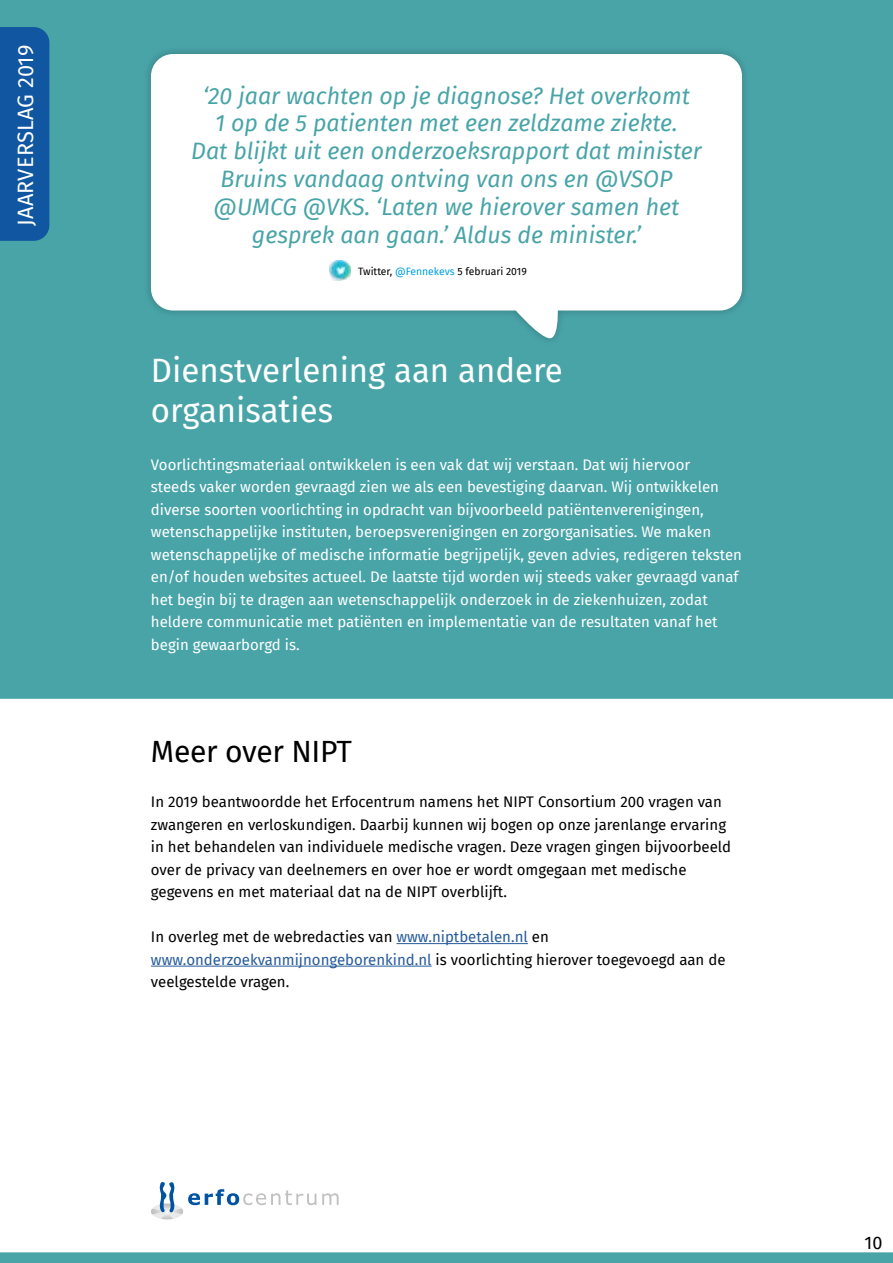
<style>
.page{position:relative;width:893px;height:1263px;background:#fff}
.page>*{position:absolute;margin:0;border:0;box-sizing:border-box;transform-origin:0 0}
.t1{font:33px/39.6px "Fira Sans";color:#fff}
.t2{font:30px "Fira Sans";letter-spacing:-.01em;color:#000}
.t3{font:italic 23.25px/27.9px "Fira Sans";color:#49a4a8;text-align:center}
.t4{font:21.75px "Fira Sans";letter-spacing:.01em;color:#fff}
.t5{font:18px "Fira Sans";color:#000}
.t6{font:15px/22.5px "Fira Sans";color:#fff}
.t7{font:15px/22.5px "Fira Sans";color:#000}
.t8{font:10.35px "Fira Sans";color:#000}
.s1{color:#009fe3}
.s2{color:#275b9b}
</style>
<div class="page">
<svg style="left:151px;top:1182px;width:165px;height:37px"></svg>
<svg style="left:322px;top:1193px;width:17px;height:12px"></svg>
<div style="left:0;top:0;width:893px;height:699px;background:#49a4a8"></div>
<div style="left:143px;top:46px;width:608px;height:300px;background:#000;opacity:.22"></div>
<div style="left:151px;top:54px;width:591px;height:256px;background:#fff;border-radius:22px"></div>
<svg style="left:509px;top:310px;width:52px;height:28px"></svg>
<img style="left:329px;top:260px;width:22px;height:20px">
<svg style="left:0;top:1252px;width:893px;height:11px;background:#4fa7aa"></svg>
<div style="left:0;top:27px;width:49px;height:214px;background:#1056a0"></div>
<hr style="left:396px;top:943px;width:132px;height:1px;background:#275b9b">
<hr style="left:151px;top:966px;width:281px;height:1px;background:#275b9b">
<h3 class="t4" style="left:9px;top:226px;width:182px;rotate:-90deg">JAARVERSLAG 2019</h3>
<p class="t3" style="left:191px;top:81px;width:512px">‘20 jaar wachten op je diagnose? Het overkomt<br>1 op de 5 patienten met een zeldzame ziekte.<br>Dat blijkt uit een onderzoeksrapport dat minister Bruins vandaag ontving van ons en @VSOP @UMCG @VKS. ‘Laten we hierover samen het gesprek aan gaan.’ Aldus de minister.’</p>
<p class="t8" style="left:358px;top:263px;width:170px">Twitter, <span class="s1">@Fennekevs</span> 5 februari 2019</p>
<h1 class="t1" style="left:151px;top:350px;width:413px">Dienstverlening aan andere organisaties</h1>
<p class="t6" style="left:151px;top:453px;width:592px">Voorlichtingsmateriaal ontwikkelen is een vak dat wij verstaan. Dat wij hiervoor<br>steeds vaker worden gevraagd zien we als een bevestiging daarvan. Wij ontwikkelen diverse soorten voorlichting in opdracht van bijvoorbeeld patiëntenverenigingen, wetenschappelijke instituten, beroepsverenigingen en zorgorganisaties. We maken wetenschappelijke of medische informatie begrijpelijk, geven advies, redigeren teksten en/of houden websites actueel. De laatste tijd worden wij steeds vaker gevraagd vanaf het begin bij te dragen aan wetenschappelijk onderzoek in de ziekenhuizen, zodat heldere communicatie met patiënten en implementatie van de resultaten vanaf het begin gewaarborgd is.</p>
<h2 class="t2" style="left:151px;top:729px;width:203px">Meer over NIPT</h2>
<p class="t7" style="left:151px;top:790px;width:582px">In 2019 beantwoordde het Erfocentrum namens het NIPT Consortium 200 vragen van zwangeren en verloskundigen. Daarbij kunnen wij bogen op onze jarenlange ervaring in het behandelen van individuele medische vragen. Deze vragen gingen bijvoorbeeld over de privacy van deelnemers en over hoe er wordt omgegaan met medische gegevens en met materiaal dat na de NIPT overblijft.</p>
<p class="t7" style="left:151px;top:925px;width:576px">In overleg met de webredacties van <span class="s2">www.niptbetalen.nl</span> en <span class="s2">www.onderzoekvanmijnongeborenkind.nl</span> is voorlichting hierover toegevoegd aan de veelgestelde vragen.</p>
<p class="t5" style="left:865px;top:1229px;width:19px">10</p>
</div>
